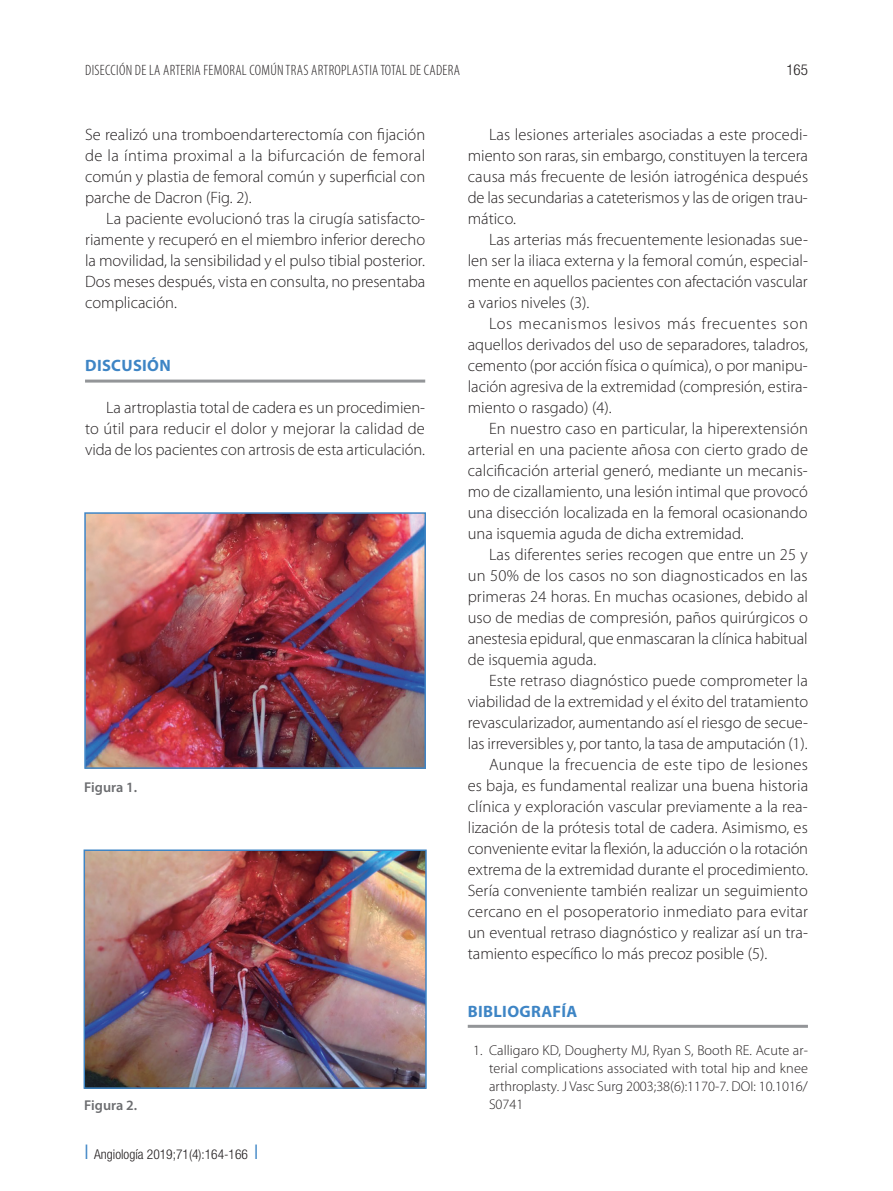
<style>
.page{position:relative;width:893px;height:1191px;background:#fff}
.page>*{position:absolute;margin:0;border:0;box-sizing:border-box;transform-origin:0 0}
.t1{font:300 16.5px/21px "Myriad Pro";color:#231f20;text-align:justify}
.t2{font:300 16.5px "Myriad Pro";letter-spacing:.02em;color:#231f20}
.t3{font:700 16.5px "Myriad Pro";letter-spacing:.02em;color:#3e85c5}
.t4{font:300 condensed 15px "Myriad Pro";letter-spacing:.02em;color:#231f20}
.t5{font:300 condensed 15px "Helvetica Neue LT Std";color:#231f20}
.t6{font:300 14.25px/18px "Myriad Pro";color:#231f20;text-align:justify}
.t7{font:600 14.25px "Myriad Pro";color:#6c6d70}
.t8{font:300 condensed 13.5px "Helvetica Neue LT Std";color:#231f20}
.s1{color:#3e85c5}
</style>
<div class="page">
<hr style="left:468px;top:1024px;width:340px;height:3px;background:#939598">
<hr style="left:85px;top:379px;width:340px;height:3px;background:#939598">
<img style="left:87px;top:515px;width:336px;height:251px">
<div style="left:84px;top:512px;width:342px;height:257px;border:2px solid #3e85c5"></div>
<img style="left:87px;top:852px;width:337px;height:233px">
<div style="left:84px;top:849px;width:343px;height:239px;border:2px solid #3e85c5"></div>
<p class="t4" style="left:85px;top:62px;width:376px">DISECCIÓN DE LA ARTERIA FEMORAL COMÚN TRAS ARTROPLASTIA TOTAL DE CADERA</p>
<p class="t5" style="left:786px;top:61px;width:23px">165</p>
<p class="t1" style="left:85px;top:124px;width:342px">Se realizó una tromboendarterectomía con fijación de la íntima proximal a la bifurcación de femoral común y plastia de femoral común y superficial con parche de Dacron (Fig. 2).</p>
<p class="t1" style="left:85px;top:208px;width:342px;text-indent:21px">La paciente evolucionó tras la cirugía satisfacto&shy;riamente y recuperó en el miembro inferior derecho la movilidad, la sensibilidad y el pulso tibial posterior.<br>Dos meses después, vista en consulta, no presentaba complicación.</p>
<p class="t3" style="left:85px;top:356px;width:87px">DISCUSIÓN</p>
<p class="t1" style="left:85px;top:397px;width:341px;text-indent:21px">La artroplastia total de cadera es un procedimien&shy;to útil para reducir el dolor y mejorar la calidad de vida de los pacientes con artrosis de esta articulación.</p>
<p class="t7" style="left:84px;top:779px;width:54px">Figura 1.</p>
<p class="t7" style="left:84px;top:1097px;width:54px">Figura 2.</p>
<p class="t8" style="left:85px;top:1146px;width:174px"><span class="s1">❘</span> Angiología 2019;71(4):164-166 <span class="s1">❘</span></p>
<p class="t1" style="left:468px;top:124px;width:342px;text-indent:21px">Las lesiones arteriales asociadas a este procedi&shy;miento son raras, sin embargo, constituyen la tercera causa más frecuente de lesión iatrogénica después de las secundarias a cateterismos y las de origen trau&shy;mático.</p>
<p class="t1" style="left:468px;top:229px;width:342px;text-indent:21px">Las arterias más frecuentemente lesionadas sue&shy;len ser la iliaca externa y la femoral común, especial&shy;mente en aquellos pacientes con afectación vascular a varios niveles (3).</p>
<p class="t1" style="left:468px;top:313px;width:342px;text-indent:21px">Los mecanismos lesivos más frecuentes son aquellos derivados del uso de separadores, taladros, cemento (por acción física o química), o por manipu&shy;lación agresiva de la extremidad (compresión, estira&shy;miento o rasgado) (4).</p>
<p class="t1" style="left:468px;top:418px;width:342px;text-indent:21px">En nuestro caso en particular, la hiperextensión arterial en una paciente añosa con cierto grado de calcificación arterial generó, mediante un mecanis&shy;mo de cizallamiento, una lesión intimal que provocó una disección localizada en la femoral ocasionando una isquemia aguda de dicha extremidad.</p>
<p class="t1" style="left:468px;top:544px;width:342px;text-indent:21px">Las diferentes series recogen que entre un 25 y un 50% de los casos no son diagnosticados en las primeras 24 horas. En muchas ocasiones, debido al uso de medias de compresión, paños quirúrgicos o anestesia epidural, que enmascaran la clínica habitual de isquemia aguda.</p>
<p class="t1" style="left:489px;top:670px;width:320px">Este retraso diagnóstico puede comprometer la</p>
<p class="t1" style="left:468px;top:691px;width:342px">viabilidad de la extremidad y el éxito del tratamiento</p>
<p class="t1" style="left:468px;top:712px;width:342px">revascularizador, aumentando así el riesgo de secue-</p>
<p class="t1" style="left:468px;top:733px;width:341px">las irreversibles y, por tanto, la tasa de amputación (1).</p>
<p class="t2" style="left:489px;top:755px;width:321px">Aunque la frecuencia de este tipo de lesiones</p>
<p class="t1" style="left:468px;top:775px;width:342px">es baja, es fundamental realizar una buena historia</p>
<p class="t1" style="left:468px;top:796px;width:341px">clínica y exploración vascular previamente a la rea-</p>
<p class="t1" style="left:468px;top:817px;width:342px">lización de la prótesis total de cadera. Asimismo, es</p>
<p class="t1" style="left:468px;top:838px;width:342px">conveniente evitar la flexión, la aducción o la rotación</p>
<p class="t1" style="left:468px;top:859px;width:342px">extrema de la extremidad durante el procedimiento.</p>
<p class="t1" style="left:468px;top:880px;width:342px">Sería conveniente también realizar un seguimiento</p>
<p class="t1" style="left:468px;top:901px;width:342px">cercano en el posoperatorio inmediato para evitar</p>
<p class="t1" style="left:468px;top:922px;width:342px">un eventual retraso diagnóstico y realizar así un tra-</p>
<p class="t1" style="left:468px;top:943px;width:301px">tamiento específico lo más precoz posible (5).</p>
<p class="t3" style="left:468px;top:1001px;width:111px">BIBLIOGRAFÍA</p>
<p class="t6" style="left:489px;top:1041px;width:320px;text-indent:-16px">1. Calligaro KD, Dougherty MJ, Ryan S, Booth RE. Acute ar&shy;terial complications associated with total hip and knee arthroplasty. J Vasc Surg 2003;38(6):1170-7. DOI: 10.1016/ S0741</p>
</div>
